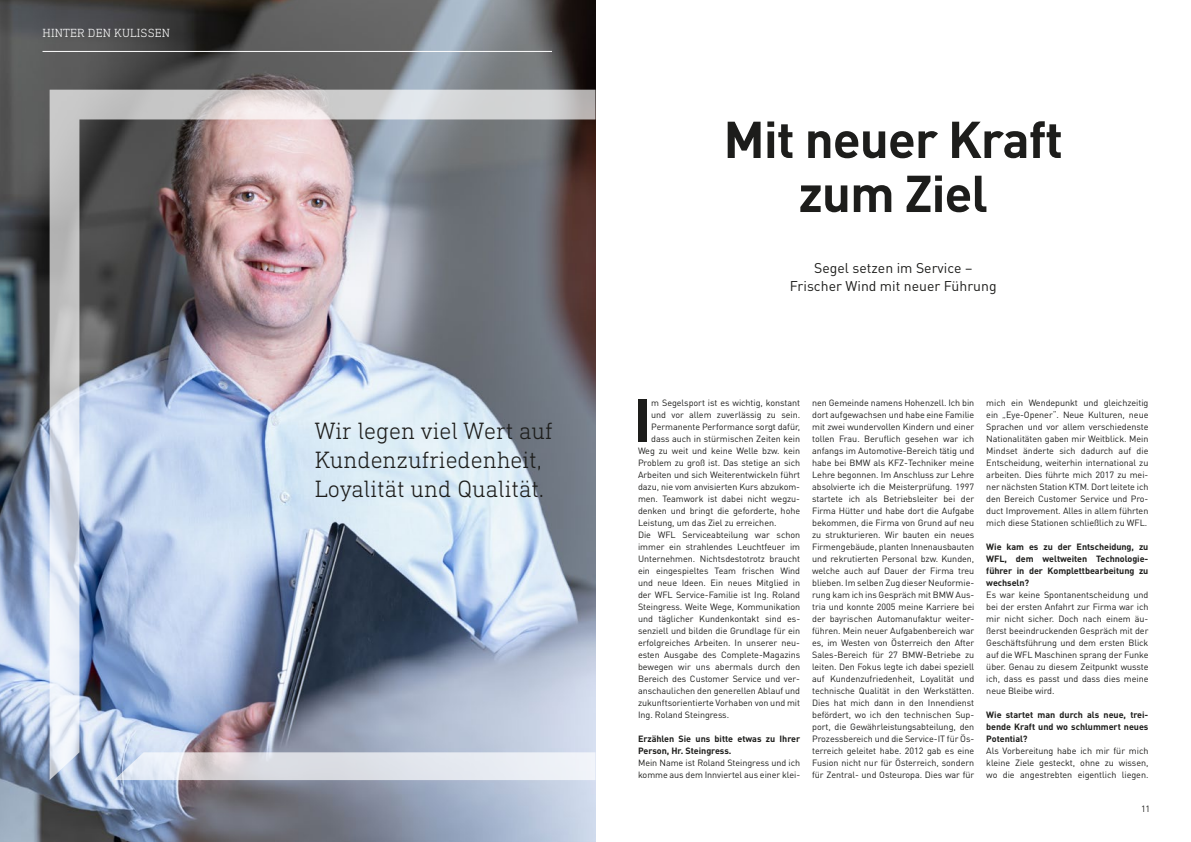
<style>
.page{position:relative;width:1191px;height:842px;background:#fff}
.page>*{position:absolute;margin:0;border:0;box-sizing:border-box;transform-origin:0 0}
.t1{font:700 59.6px "DIN Pro";color:#1d1d1b}
.t2{font:700 51px/54px "DIN Pro";letter-spacing:-.02em;color:#1d1d1b;text-align:center}
.t3{font:300 24px/29px "DIN Next Slab Pro";color:#1d1d1b}
.t4{font:14px/18px "DIN Pro";color:#1d1d1b;text-align:center}
.t5{font:300 12px "DIN Next Slab Pro";letter-spacing:.01em;color:#fff}
.t6{font:9px/12px "DIN Pro";letter-spacing:-.005em;color:#1d1d1b;text-align:justify}
.t7{font:700 9px/12px "DIN Pro";letter-spacing:-.005em;color:#1d1d1b;text-align:justify}
</style>
<div class="page">
<img style="left:0;top:0;width:595px;height:842px">
<hr style="left:43px;top:51px;width:509px;height:1px;background:#fff">
<img style="left:50px;top:90px;width:545px;height:690px">
<svg style="left:114px;top:752px;width:481px;height:28px;background:#dfe1e8"></svg>
<h3 class="t5" style="left:43px;top:26px;width:129px">HINTER DEN KULISSEN</h3>
<h3 class="t3" style="left:315px;top:416px;width:239px">Wir legen viel Wert auf<br>Kundenzufriedenheit,<br>Loyalität und Qualität.</h3>
<h2 class="t2" style="left:723px;top:110px;width:341px">Mit neuer Kraft zum Ziel</h2>
<h3 class="t4" style="left:790px;top:258px;width:208px">Segel setzen im Service –<br>Frischer Wind mit neuer Führung</h3>
<h1 class="t1" style="left:633px;top:380px;width:20px">I</h1>
<p class="t6" style="left:651px;top:396px;width:150px">m Segelsport ist es wichtig, konstant</p>
<p class="t6" style="left:651px;top:408px;width:150px">und vor allem zuverlässig zu sein.</p>
<p class="t6" style="left:651px;top:420px;width:150px">Permanente Performance sorgt dafür,</p>
<p class="t6" style="left:651px;top:432px;width:150px">dass auch in stürmischen Zeiten kein</p>
<p class="t6" style="left:638px;top:444px;width:164px">Weg zu weit und keine Welle bzw. kein</p>
<p class="t6" style="left:638px;top:456px;width:164px">Problem zu groß ist. Das stetige an sich</p>
<p class="t6" style="left:638px;top:468px;width:164px">Arbeiten und sich Weiterentwickeln führt</p>
<p class="t6" style="left:638px;top:480px;width:164px">dazu, nie vom anvisierten Kurs abzukom-</p>
<p class="t6" style="left:638px;top:492px;width:164px">men. Teamwork ist dabei nicht wegzu-</p>
<p class="t6" style="left:638px;top:504px;width:164px">denken und bringt die geforderte, hohe</p>
<p class="t6" style="left:638px;top:516px;width:140px">Leistung, um das Ziel zu erreichen.</p>
<p class="t6" style="left:638px;top:528px;width:164px">Die WFL Serviceabteilung war schon</p>
<p class="t6" style="left:638px;top:540px;width:164px">immer ein strahlendes Leuchtfeuer im</p>
<p class="t6" style="left:638px;top:552px;width:164px">Unternehmen. Nichtsdestotrotz braucht</p>
<p class="t6" style="left:638px;top:564px;width:164px">ein eingespieltes Team frischen Wind</p>
<p class="t6" style="left:638px;top:576px;width:164px">und neue Ideen. Ein neues Mitglied in</p>
<p class="t6" style="left:638px;top:588px;width:164px">der WFL Service-Familie ist Ing. Roland</p>
<p class="t6" style="left:638px;top:600px;width:164px">Steingress. Weite Wege, Kommunikation</p>
<p class="t6" style="left:638px;top:612px;width:164px">und täglicher Kundenkontakt sind es-</p>
<p class="t6" style="left:638px;top:624px;width:164px">senziell und bilden die Grundlage für ein</p>
<p class="t6" style="left:638px;top:636px;width:164px">erfolgreiches Arbeiten. In unserer neu-</p>
<p class="t6" style="left:638px;top:648px;width:164px">esten Ausgabe des Complete-Magazins</p>
<p class="t6" style="left:638px;top:660px;width:164px">bewegen wir uns abermals durch den</p>
<p class="t6" style="left:638px;top:672px;width:164px">Bereich des Customer Service und ver-</p>
<p class="t6" style="left:638px;top:684px;width:164px">anschaulichen den generellen Ablauf und</p>
<p class="t6" style="left:638px;top:696px;width:164px">zukunftsorientierte Vorhaben von und mit</p>
<p class="t6" style="left:638px;top:708px;width:93px">Ing. Roland Steingress.</p>
<p class="t7" style="left:638px;top:732px;width:164px">Erzählen Sie uns bitte etwas zu Ihrer<br>Person, Hr. Steingress.</p>
<p class="t6" style="left:638px;top:756px;width:164px">Mein Name ist Roland Steingress und ich komme aus dem Innviertel aus einer klei-</p>
<p class="t6" style="left:812px;top:396px;width:164px">nen Gemeinde namens Hohenzell. Ich bin dort aufgewachsen und habe eine Familie mit zwei wundervollen Kindern und einer tollen Frau. Beruflich gesehen war ich anfangs im Automotive-Bereich tätig und habe bei BMW als KFZ-Techniker meine Lehre begonnen. Im Anschluss zur Lehre absolvierte ich die Meisterprüfung. 1997 startete ich als Betriebsleiter bei der Firma Hütter und habe dort die Aufgabe bekommen, die Firma von Grund auf neu zu strukturieren. Wir bauten ein neues Firmengebäude, planten Innenausbauten und rekrutierten Personal bzw. Kunden, welche auch auf Dauer der Firma treu blieben. Im selben Zug dieser Neuformie&shy;rung kam ich ins Gespräch mit BMW Aus&shy;tria und konnte 2005 meine Karriere bei der bayrischen Automanufaktur weiter&shy;führen. Mein neuer Aufgabenbereich war es, im Westen von Österreich den After Sales-Bereich für 27 BMW-Betriebe zu leiten. Den Fokus legte ich dabei speziell auf Kundenzufriedenheit, Loyalität und technische Qualität in den Werkstätten.<br>Dies hat mich dann in den Innendienst befördert, wo ich den technischen Sup&shy;port, die Gewährleistungsabteilung, den Prozessbereich und die Service-IT für Ös&shy;terreich geleitet habe. 2012 gab es eine Fusion nicht nur für Österreich, sondern für Zentral- und Osteuropa. Dies war für</p>
<p class="t6" style="left:986px;top:396px;width:164px">mich ein Wendepunkt und gleichzeitig ein „Eye-Opener“. Neue Kulturen, neue Sprachen und vor allem verschiedenste Nationalitäten gaben mir Weitblick. Mein Mindset änderte sich dadurch auf die Entscheidung, weiterhin international zu arbeiten. Dies führte mich 2017 zu mei&shy;ner nächsten Station KTM. Dort leitete ich den Bereich Customer Service und Pro&shy;duct Improvement. Alles in allem führten mich diese Stationen schließlich zu WFL.</p>
<p class="t7" style="left:986px;top:540px;width:164px">Wie kam es zu der Entscheidung, zu WFL, dem weltweiten Technologie&shy;führer in der Komplettbearbeitung zu wechseln?</p>
<p class="t6" style="left:986px;top:588px;width:164px">Es war keine Spontanentscheidung und bei der ersten Anfahrt zur Firma war ich mir nicht sicher. Doch nach einem äu&shy;ßerst beeindruckenden Gespräch mit der Geschäftsführung und dem ersten Blick auf die WFL Maschinen sprang der Funke über. Genau zu diesem Zeitpunkt wusste ich, dass es passt und dass dies meine neue Bleibe wird.</p>
<p class="t7" style="left:986px;top:708px;width:164px">Wie startet man durch als neue, trei&shy;bende Kraft und wo schlummert neues Potential?</p>
<p class="t6" style="left:986px;top:744px;width:164px">Als Vorbereitung habe ich mir für mich kleine Ziele gesteckt, ohne zu wissen, wo die angestrebten eigentlich liegen.</p>
<p class="t6" style="left:1141px;top:802px;width:11px">11</p>
</div>
